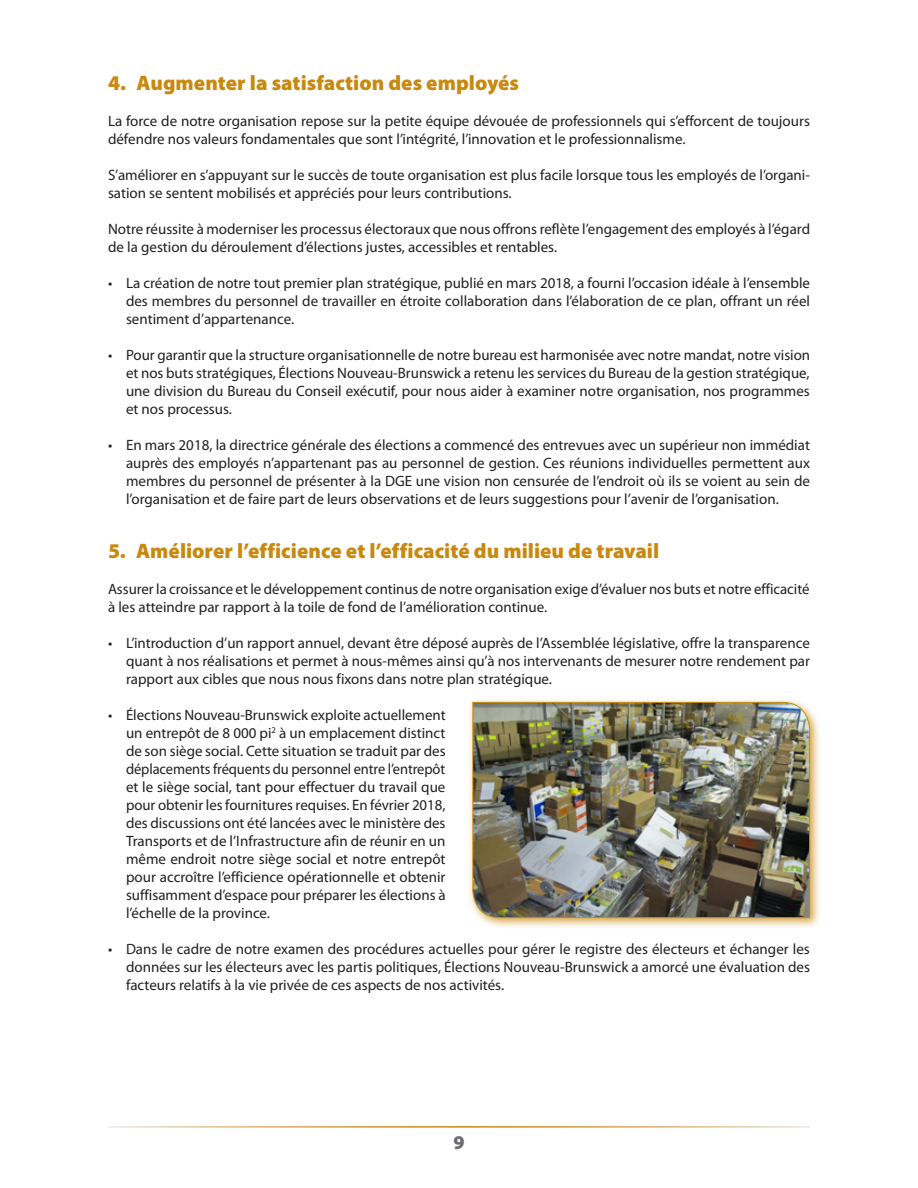
<style>
.page{position:relative;width:918px;height:1188px;background:#fff}
.page>*{position:absolute;margin:0;border:0;box-sizing:border-box;transform-origin:0 0}
.Head_2__1_col{font:900 21px "Myriad Pro";color:#c8890e}
.t1{font:900 19.5px "Myriad Pro";color:#6c6d70}
.text{font:15px/18px "Myriad Pro";color:#231f20;text-align:justify}
</style>
<div class="page">
<div style="left:467px;top:697px;width:354px;height:232px;background:#c8890e;opacity:.75"></div>
<img style="left:472px;top:702px;width:338px;height:216px">
<p class="Head_2__1_col" style="left:108px;top:69px;width:412px">4. Augmenter la satisfaction des employés</p>
<p class="text" style="left:108px;top:112px;width:703px">La force de notre organisation repose sur la petite équipe dévouée de professionnels qui s’efforcent de toujours défendre nos valeurs fondamentales que sont l’intégrité, l’innovation et le professionnalisme.</p>
<p class="text" style="left:108px;top:166px;width:704px">S’améliorer en s’appuyant sur le succès de toute organisation est plus facile lorsque tous les employés de l’organi&shy;sation se sentent mobilisés et appréciés pour leurs contributions.</p>
<p class="text" style="left:108px;top:220px;width:704px">Notre réussite à moderniser les processus électoraux que nous offrons reflète l’engagement des employés à l’égard de la gestion du déroulement d’élections justes, accessibles et rentables.</p>
<p class="text" style="left:126px;top:274px;width:686px;text-indent:-18px">• La création de notre tout premier plan stratégique, publié en mars 2018, a fourni l’occasion idéale à l’ensemble des membres du personnel de travailler en étroite collaboration dans l’élaboration de ce plan, offrant un réel sentiment d’appartenance.</p>
<p class="text" style="left:126px;top:346px;width:686px;text-indent:-18px">• Pour garantir que la structure organisationnelle de notre bureau est harmonisée avec notre mandat, notre vision et nos buts stratégiques, Élections Nouveau-Brunswick a retenu les services du Bureau de la gestion stratégique, une division du Bureau du Conseil exécutif, pour nous aider à examiner notre organisation, nos programmes et nos processus.</p>
<p class="text" style="left:126px;top:436px;width:686px;text-indent:-18px">• En mars 2018, la directrice générale des élections a commencé des entrevues avec un supérieur non immédiat auprès des employés n’appartenant pas au personnel de gestion. Ces réunions individuelles permettent aux membres du personnel de présenter à la DGE une vision non censurée de l’endroit où ils se voient au sein de l’organisation et de faire part de leurs observations et de leurs suggestions pour l’avenir de l’organisation.</p>
<p class="Head_2__1_col" style="left:108px;top:537px;width:553px">5. Améliorer l’efficience et l’efficacité du milieu de travail</p>
<p class="text" style="left:108px;top:580px;width:703px">Assurer la croissance et le développement continus de notre organisation exige d’évaluer nos buts et notre efficacité à les atteindre par rapport à la toile de fond de l’amélioration continue.</p>
<p class="text" style="left:126px;top:634px;width:686px;text-indent:-18px">• L’introduction d’un rapport annuel, devant être déposé auprès de l’Assemblée législative, offre la transparence quant à nos réalisations et permet à nous-mêmes ainsi qu’à nos intervenants de mesurer notre rendement par rapport aux cibles que nous nous fixons dans notre plan stratégique.</p>
<p class="text" style="left:126px;top:706px;width:321px;text-indent:-18px">• Élections Nouveau-Brunswick exploite actuellement un entrepôt de 8 000 pi<sup>2</sup> à un emplacement distinct de son siège social. Cette situation se traduit par des déplacements fréquents du personnel entre l’entrepôt et le siège social, tant pour effectuer du travail que pour obtenir les fournitures requises. En février 2018, des discussions ont été lancées avec le ministère des Transports et de l’Infrastructure afin de réunir en un même endroit notre siège social et notre entrepôt pour accroître l’efficience opérationnelle et obtenir suffisamment d’espace pour préparer les élections à l’échelle de la province.</p>
<p class="text" style="left:126px;top:940px;width:685px;text-indent:-18px">• Dans le cadre de notre examen des procédures actuelles pour gérer le registre des électeurs et échanger les données sur les électeurs avec les partis politiques, Élections Nouveau-Brunswick a amorcé une évaluation des facteurs relatifs à la vie privée de ces aspects de nos activités.</p>
<h2 class="t1" style="left:453px;top:1129px;width:13px">9</h2>
</div>
